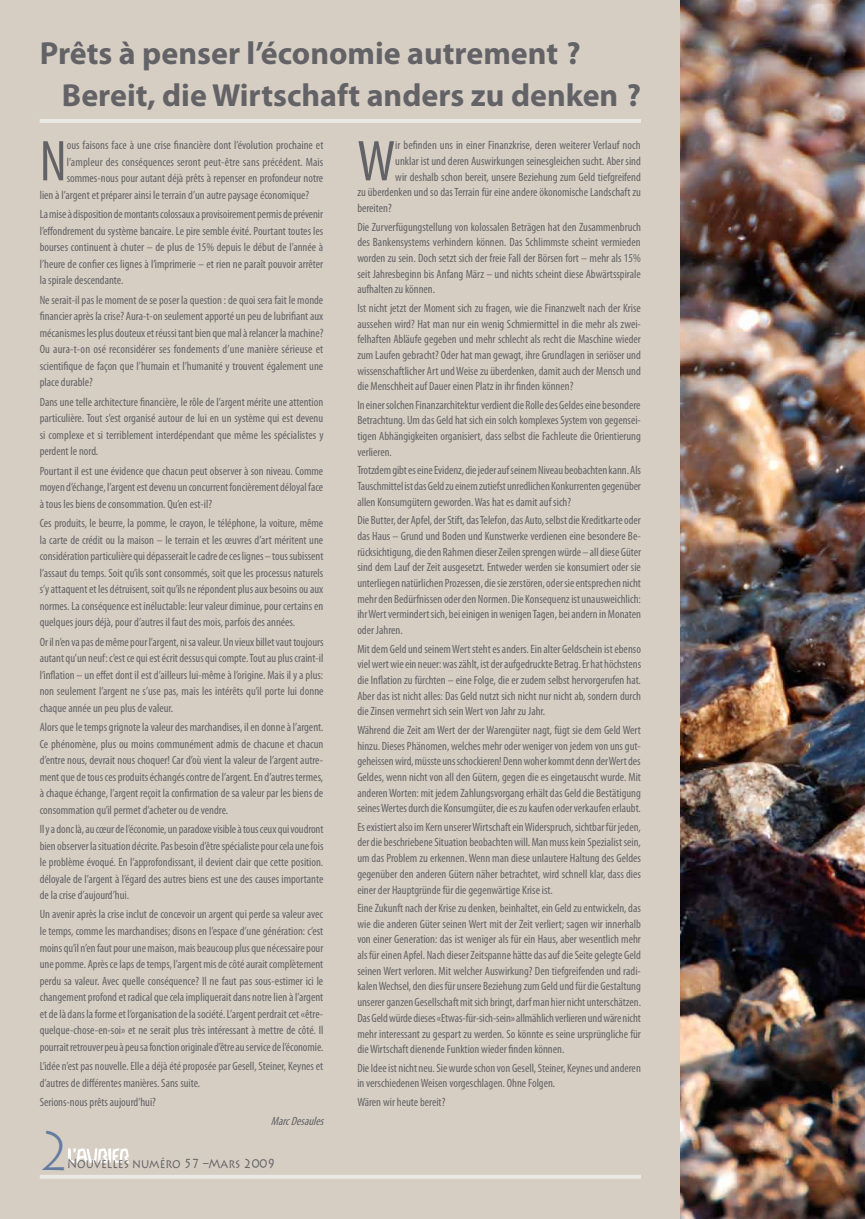
<style>
.page{position:relative;width:865px;height:1219px;background:#fff}
.page>*{position:absolute;margin:0;border:0;box-sizing:border-box;transform-origin:0 0}
.t1{font:condensed 58px "Myriad Pro";color:#636267}
.t2{font:300 55px "Lithos";color:#657ca1;scale:.85 1}
.t3{font:700 32px "Myriad Pro";color:#636267}
.t4{font:13px "Lithos Pro";color:#636267;scale:.85 1}
.t5{font:condensed 12px/15.7px "Myriad Pro";color:#636267;text-align:justify}
.t6{font:italic condensed 12px "Myriad Pro";color:#636267}
</style>
<div class="page">
<div style="left:0;top:0;width:734px;height:1219px;background:#d6cec2"></div>
<img style="left:68px;top:1148px;width:60px;height:14px">
<img style="left:680px;top:0;width:185px;height:1219px">
<hr style="left:40px;top:1175px;width:601px;height:4px;background:#ece8e3">
<hr style="left:40px;top:119px;width:601px;height:4px;background:#ece8e3">
<h3 class="t3" style="left:40px;top:32px;width:542px">Prêts à penser l’économie autrement ?</h3>
<h3 class="t3" style="left:62px;top:75px;width:580px">Bereit, die Wirtschaft anders zu denken ?</h3>
<h1 class="t1" style="left:40px;top:126px;width:28px">N</h1>
<p class="t5" style="left:67px;top:137px;width:258px">ous faisons face à une crise financière dont l’évolution prochaine et</p>
<p class="t5" style="left:67px;top:154px;width:258px">l’ampleur des conséquences seront peut-être sans précédent. Mais</p>
<p class="t5" style="left:67px;top:170px;width:258px">sommes-nous pour autant déjà prêts à repenser en profondeur notre</p>
<p class="t5" style="left:40px;top:187px;width:271px">lien à l’argent et préparer ainsi le terrain d’un autre paysage économique?</p>
<p class="t5" style="left:40px;top:206px;width:285px;line-height:16.5px">La mise à disposition de montants colossaux a provisoirement permis de prévenir l’effondrement du système bancaire. Le pire semble évité. Pourtant toutes les bourses continuent à chuter – de plus de 15% depuis le début de l’année à l’heure de confier ces lignes à l’imprimerie – et rien ne paraît pouvoir arrêter la spirale descendante.</p>
<p class="t5" style="left:40px;top:291px;width:285px;line-height:16.5px">Ne serait-il pas le moment de se poser la question : de quoi sera fait le monde financier après la crise? Aura-t-on seulement apporté un peu de lubrifiant aux mécanismes les plus douteux et réussi tant bien que mal à relancer la machine?<br>Ou aura-t-on osé reconsidérer ses fondements d’une manière sérieuse et scientifique de façon que l’humain et l’humanité y trouvent également une place durable?</p>
<p class="t5" style="left:40px;top:393px;width:285px;line-height:16.5px">Dans une telle architecture financière, le rôle de l’argent mérite une attention particulière. Tout s’est organisé autour de lui en un système qui est devenu si complexe et si terriblement interdépendant que même les spécialistes y perdent le nord.</p>
<p class="t5" style="left:40px;top:462px;width:285px;line-height:16.5px">Pourtant il est une évidence que chacun peut observer à son niveau. Comme moyen d’échange, l’argent est devenu un concurrent foncièrement déloyal face à tous les biens de consommation. Qu’en est-il?</p>
<p class="t5" style="left:40px;top:515px;width:285px;line-height:16.5px">Ces produits, le beurre, la pomme, le crayon, le téléphone, la voiture, même la carte de crédit ou la maison – le terrain et les œuvres d’art méritent une considération particulière qui dépasserait le cadre de ces lignes – tous subissent l’assaut du temps. Soit qu’ils sont consommés, soit que les processus naturels s’y attaquent et les détruisent, soit qu’ils ne répondent plus aux besoins ou aux normes. La conséquence est inéluctable: leur valeur diminue, pour certains en quelques jours déjà, pour d’autres il faut des mois, parfois des années.</p>
<p class="t5" style="left:40px;top:633px;width:285px;line-height:16.5px">Or il n’en va pas de même pour l’argent, ni sa valeur. Un vieux billet vaut toujours autant qu’un neuf: c’est ce qui est écrit dessus qui compte. Tout au plus craint-il l’inflation – un effet dont il est d’ailleurs lui-même à l’origine. Mais il y a plus: non seulement l’argent ne s’use pas, mais les intérêts qu’il porte lui donne chaque année un peu plus de valeur.</p>
<p class="t5" style="left:40px;top:719px;width:285px;line-height:16.5px">Alors que le temps grignote la valeur des marchandises, il en donne à l’argent.<br>Ce phénomène, plus ou moins communément admis de chacune et chacun d’entre nous, devrait nous choquer! Car d’où vient la valeur de l’argent autre&shy;ment que de tous ces produits échangés contre de l’argent. En d’autres termes, à chaque échange, l’argent reçoit la confirmation de sa valeur par les biens de consommation qu’il permet d’acheter ou de vendre.</p>
<p class="t5" style="left:40px;top:821px;width:285px;line-height:16.5px">Il y a donc là, au cœur de l’économie, un paradoxe visible à tous ceux qui voudront bien observer la situation décrite. Pas besoin d’être spécialiste pour cela une fois le problème évoqué. En l’approfondissant, il devient clair que cette position. déloyale de l’argent à l’égard des autres biens est une des causes importante de la crise d’aujourd’hui.</p>
<p class="t5" style="left:40px;top:906px;width:285px;line-height:16.5px">Un avenir après la crise inclut de concevoir un argent qui perde sa valeur avec le temps, comme les marchandises; disons en l’espace d’une génération: c’est moins qu’il n’en faut pour une maison, mais beaucoup plus que nécessaire pour une pomme. Après ce laps de temps, l’argent mis de côté aurait complètement perdu sa valeur. Avec quelle conséquence? Il ne faut pas sous-estimer ici le changement profond et radical que cela impliquerait dans notre lien à l’argent et de là dans la forme et l’organisation de la société. L’argent perdrait cet «être&shy;quelque-chose-en-soi» et ne serait plus très intéressant à mettre de côté. Il pourrait retrouver peu à peu sa fonction originale d’être au service de l’économie.</p>
<p class="t5" style="left:40px;top:1058px;width:285px;line-height:16.5px">L’idée n’est pas nouvelle. Elle a déjà été proposée par Gesell, Steiner, Keynes et d’autres de différentes manières. Sans suite.</p>
<p class="t5" style="left:40px;top:1094px;width:118px">Serions-nous prêts aujourd’hui?</p>
<p class="t6" style="left:271px;top:1114px;width:58px">MarcDesaules</p>
<h2 class="t2" style="left:41px;top:1120px;width:34px">2</h2>
<p class="t4" style="left:67px;top:1156px;width:246px">Nouvelles numéro 57 –Mars 2009</p>
<h1 class="t1" style="left:357px;top:126px;width:39px">W</h1>
<p class="t5" style="left:395px;top:137px;width:247px">ir befinden uns in einer Finanzkrise, deren weiterer Verlauf noch</p>
<p class="t5" style="left:395px;top:153px;width:247px">unklar ist und deren Auswirkungen seinesgleichen sucht. Aber sind</p>
<p class="t5" style="left:395px;top:169px;width:247px">wir deshalb schon bereit, unsere Beziehung zum Geld tiefgreifend</p>
<p class="t5" style="left:357px;top:184px;width:285px">zu überdenken und so das Terrain für eine andere ökonomische Landschaft zu</p>
<p class="t5" style="left:357px;top:200px;width:36px">bereiten?</p>
<p class="t5" style="left:357px;top:219px;width:285px">Die Zurverfügungstellung von kolossalen Beträgen hat den Zusammenbruch des Bankensystems verhindern können. Das Schlimmste scheint vermieden worden zu sein. Doch setzt sich der freie Fall der Börsen fort – mehr als 15% seit Jahresbeginn bis Anfang März – und nichts scheint diese Abwärtsspirale aufhalten zu können.</p>
<p class="t5" style="left:357px;top:300px;width:285px">Ist nicht jetzt der Moment sich zu fragen, wie die Finanzwelt nach der Krise aussehen wird? Hat man nur ein wenig Schmiermittel in die mehr als zwei&shy;felhaften Abläufe gegeben und mehr schlecht als recht die Maschine wieder zum Laufen gebracht? Oder hat man gewagt, ihre Grundlagen in seriöser und wissenschaftlicher Art und Weise zu überdenken, damit auch der Mensch und die Menschheit auf Dauer einen Platz in ihr finden können?</p>
<p class="t5" style="left:357px;top:397px;width:285px">In einer solchen Finanzarchitektur verdient die Rolle des Geldes eine besondere Betrachtung. Um das Geld hat sich ein solch komplexes System von gegensei&shy;tigen Abhängigkeiten organisiert, dass selbst die Fachleute die Orientierung verlieren.</p>
<p class="t5" style="left:357px;top:462px;width:285px">Trotzdem gibt es eine Evidenz, die jeder auf seinem Niveau beobachten kann. Als Tauschmittel ist das Geld zu einem zutiefst unredlichen Konkurrenten gegenüber allen Konsumgütern geworden. Was hat es damit auf sich?</p>
<p class="t5" style="left:357px;top:512px;width:285px">Die Butter, der Apfel, der Stift, das Telefon, das Auto, selbst die Kreditkarte oder das Haus – Grund und Boden und Kunstwerke verdienen eine besondere Be&shy;rücksichtigung, die den Rahmen dieser Zeilen sprengen würde – all diese Güter sind dem Lauf der Zeit ausgesetzt. Entweder werden sie konsumiert oder sie unterliegen natürlichen Prozessen, die sie zerstören, oder sie entsprechen nicht mehr den Bedürfnissen oder den Normen. Die Konsequenz ist unausweichlich: ihr Wert vermindert sich, bei einigen in wenigen Tagen, bei andern in Monaten oder Jahren.</p>
<p class="t5" style="left:357px;top:641px;width:285px">Mit dem Geld und seinem Wert steht es anders. Ein alter Geldschein ist ebenso viel wert wie ein neuer: was zählt, ist der aufgedruckte Betrag. Er hat höchstens die Inflation zu fürchten – eine Folge, die er zudem selbst hervorgerufen hat.<br>Aber das ist nicht alles: Das Geld nutzt sich nicht nur nicht ab, sondern durch die Zinsen vermehrt sich sein Wert von Jahr zu Jahr.</p>
<p class="t5" style="left:357px;top:722px;width:285px">Während die Zeit am Wert der der Warengüter nagt, fügt sie dem Geld Wert hinzu. Dieses Phänomen, welches mehr oder weniger von jedem von uns gut&shy;geheissen wird, müsste uns schockieren! Denn woher kommt denn der Wert des Geldes, wenn nicht von all den Gütern, gegen die es eingetauscht wurde. Mit anderen Worten: mit jedem Zahlungsvorgang erhält das Geld die Bestätigung seines Wertes durch die Konsumgüter, die es zu kaufen oder verkaufen erlaubt.</p>
<p class="t5" style="left:357px;top:819px;width:285px">Es existiert also im Kern unserer Wirtschaft ein Widerspruch, sichtbar für jeden, der die beschriebene Situation beobachten will. Man muss kein Spezialist sein, um das Problem zu erkennen. Wenn man diese unlautere Haltung des Geldes gegenüber den anderen Gütern näher betrachtet, wird schnell klar, dass dies einer der Hauptgründe für die gegenwärtige Krise ist.</p>
<p class="t5" style="left:357px;top:900px;width:285px">Eine Zukunft nach der Krise zu denken, beinhaltet, ein Geld zu entwickeln, das wie die anderen Güter seinen Wert mit der Zeit verliert; sagen wir innerhalb von einer Generation: das ist weniger als für ein Haus, aber wesentlich mehr als für einen Apfel. Nach dieser Zeitspanne hätte das auf die Seite gelegte Geld seinen Wert verloren. Mit welcher Auswirkung? Den tiefgreifenden und radi&shy;kalen Wechsel, den dies für unsere Beziehung zum Geld und für die Gestaltung unserer ganzen Gesellschaft mit sich bringt, darf man hier nicht unterschätzen.<br>Das Geld würde dieses «Etwas-für-sich-sein» allmählich verlieren und wäre nicht mehr interessant zu gespart zu werden. So könnte es seine ursprüngliche für die Wirtschaft dienende Funktion wieder finden können.</p>
<p class="t5" style="left:357px;top:1060px;width:285px">Die Idee ist nicht neu. Sie wurde schon von Gesell, Steiner, Keynes und anderen in verschiedenen Weisen vorgeschlagen. Ohne Folgen.</p>
<p class="t5" style="left:357px;top:1094px;width:89px">Wären wir heute bereit?</p>
</div>
